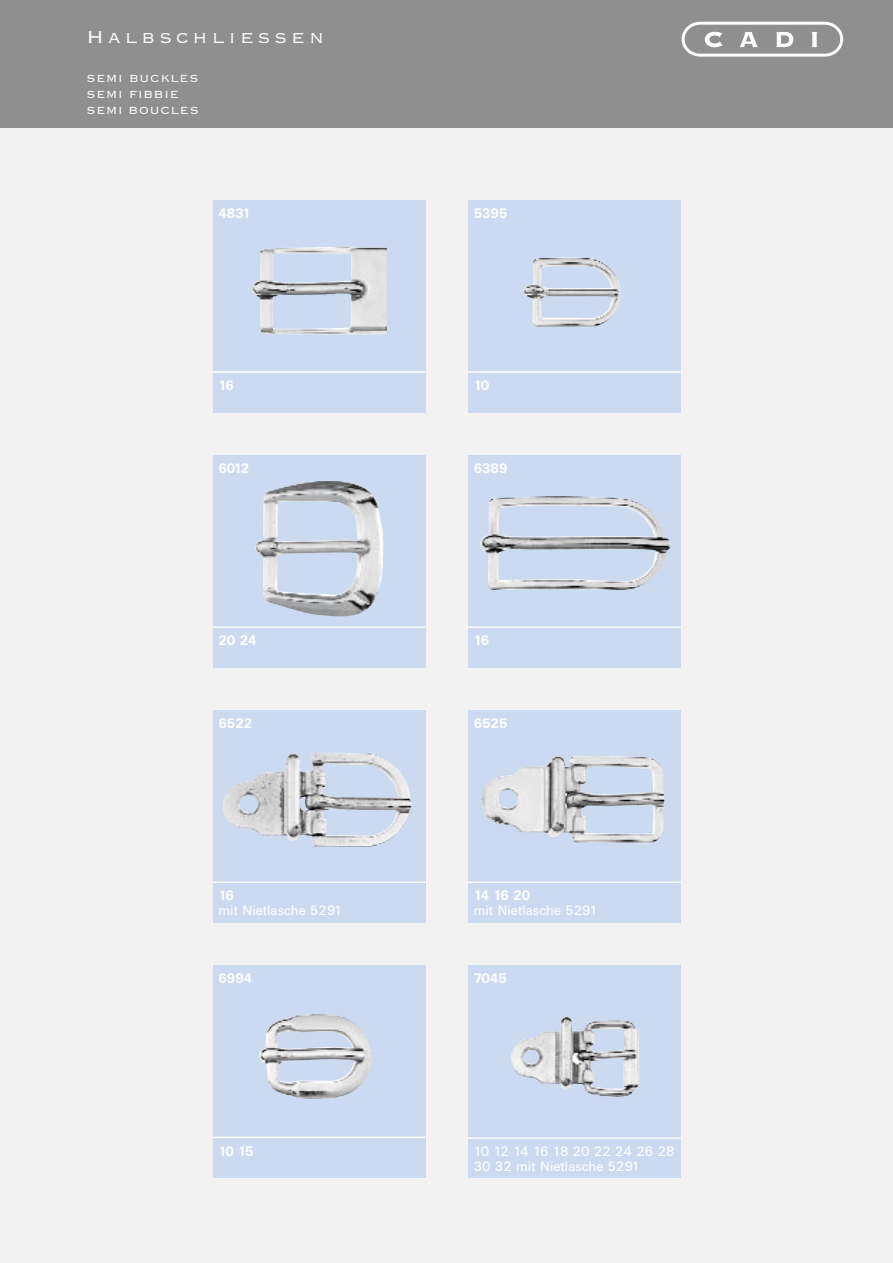
<style>
.page{position:relative;width:893px;height:1263px;background:#fff}
.page>*{position:absolute;margin:0;border:0;box-sizing:border-box;transform-origin:0 0}
.t1{font:22.5px "Copperplate Thirty Two BC";letter-spacing:.185em;color:#fff}
.t2{font:13.5px/15px "Univers BQ";color:#fff}
.t3{font:700 13.5px "Univers BQ";color:#fff}
.t4{font:13.5px/16.2px "Copperplate Thirty Two BC";letter-spacing:.06em;color:#fff}
</style>
<div class="page">
<div style="left:0;top:115px;width:892px;height:1148px;background:#f2f2f2"></div>
<div style="left:0;top:0;width:892px;height:128px;background:#8f8f8f"></div>
<svg style="left:681px;top:21px;width:163px;height:36px"></svg>
<div style="left:213px;top:200px;width:212px;height:212px;background:#cbdaf0"></div>
<hr style="left:213px;top:371px;width:212px;height:2px;background:#fff">
<img style="left:252px;top:247px;width:135px;height:88px">
<div style="left:213px;top:455px;width:212px;height:213px;background:#cbdaf0"></div>
<hr style="left:213px;top:626px;width:212px;height:2px;background:#fff">
<img style="left:255px;top:481px;width:129px;height:136px">
<div style="left:213px;top:710px;width:212px;height:213px;background:#cbdaf0"></div>
<hr style="left:213px;top:882px;width:212px;height:1px;background:#fff">
<img style="left:223px;top:752px;width:188px;height:95px">
<div style="left:468px;top:200px;width:212px;height:212px;background:#cbdaf0"></div>
<hr style="left:468px;top:371px;width:212px;height:2px;background:#fff">
<img style="left:523px;top:257px;width:97px;height:70px">
<div style="left:468px;top:455px;width:212px;height:213px;background:#cbdaf0"></div>
<hr style="left:468px;top:626px;width:212px;height:2px;background:#fff">
<img style="left:480px;top:496px;width:190px;height:95px">
<div style="left:468px;top:710px;width:212px;height:213px;background:#cbdaf0"></div>
<hr style="left:468px;top:882px;width:212px;height:1px;background:#fff">
<img style="left:481px;top:756px;width:183px;height:88px">
<div style="left:213px;top:965px;width:212px;height:213px;background:#cbdaf0"></div>
<hr style="left:213px;top:1137px;width:212px;height:1px;background:#fff">
<img style="left:259px;top:1014px;width:112px;height:85px">
<div style="left:468px;top:965px;width:212px;height:213px;background:#cbdaf0"></div>
<hr style="left:468px;top:1137px;width:212px;height:2px;background:#fff">
<img style="left:510px;top:1017px;width:129px;height:80px">
<h1 class="t1" style="left:87px;top:22px;width:239px">Halbschliessen</h1>
<p class="t4" style="left:87px;top:69px;width:114px">SEMI BUCKLES<br>SEMI FIBBIE<br>SEMI BOUCLES</p>
<p class="t3" style="left:218px;top:208px;width:34px">4831</p>
<p class="t3" style="left:473px;top:208px;width:35px">5395</p>
<p class="t3" style="left:218px;top:380px;width:17px">16</p>
<p class="t3" style="left:473px;top:380px;width:17px">10</p>
<p class="t3" style="left:218px;top:463px;width:32px">6012</p>
<p class="t3" style="left:473px;top:463px;width:35px">6389</p>
<p class="t3" style="left:218px;top:635px;width:40px">20 24</p>
<p class="t3" style="left:473px;top:635px;width:17px">16</p>
<p class="t3" style="left:218px;top:718px;width:35px">6522</p>
<p class="t3" style="left:473px;top:718px;width:35px">6525</p>
<p class="t3" style="left:218px;top:890px;width:17px">16</p>
<p class="t2" style="left:218px;top:904px;width:125px">mit Nietlasche 5291</p>
<p class="t3" style="left:473px;top:890px;width:58px">14 16 20</p>
<p class="t2" style="left:473px;top:904px;width:125px">mit Nietlasche 5291</p>
<p class="t3" style="left:218px;top:973px;width:35px">6994</p>
<p class="t3" style="left:473px;top:973px;width:35px">7045</p>
<p class="t3" style="left:218px;top:1145px;width:37px">10 15</p>
<p class="t2" style="left:473px;top:1145px;width:202px">10 12 14 16 18 20 22 24 26 28<br>30 32 mit Nietlasche 5291</p>
</div>
